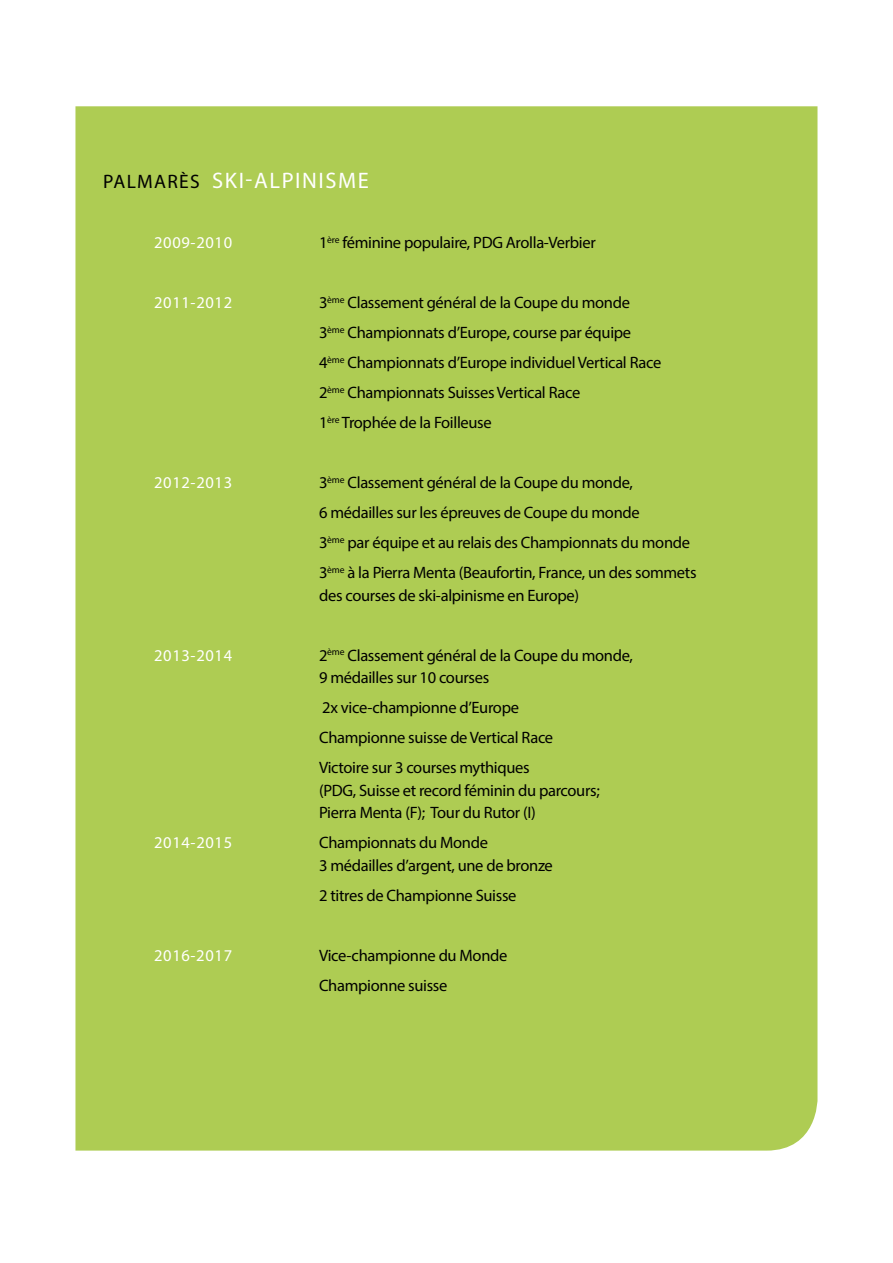
<style>
.page{position:relative;width:893px;height:1263px;background:#fff}
.page>*{position:absolute;margin:0;border:0;box-sizing:border-box;transform-origin:0 0}
.t1{font:22.5px "Myriad Pro";letter-spacing:.07em;color:#fff}
.t2{font:16.5px/30px "Myriad Pro";letter-spacing:-.02em;color:#000}
.t3{font:16.5px "Myriad Pro";letter-spacing:.04em;color:#fff}
.s1{font-size:19.5px;color:#000}
</style>
<div class="page">
<div style="left:75px;top:106px;width:742px;height:1044px;background:#aecc53"></div>
<h1 class="t1" style="left:103px;top:167px;width:267px"><span class="s1">PALMARÈS</span> SKI-ALPINISME</h1>
<p class="t3" style="left:154px;top:232px;width:80px">2009-2010</p>
<p class="t2" style="left:319px;top:227px;width:278px">1<sup>ère</sup> féminine populaire, PDG Arolla-Verbier</p>
<p class="t3" style="left:154px;top:292px;width:80px">2011-2012</p>
<p class="t2" style="left:319px;top:287px;width:344px">3<sup>ème</sup> Classement général de la Coupe du monde<br>3<sup>ème</sup> Championnats d’Europe, course par équipe<br>4<sup>ème</sup> Championnats d’Europe individuel Vertical Race 2<sup>ème</sup> Championnats Suisses Vertical Race<br>1<sup>ère</sup> Trophée de la Foilleuse</p>
<p class="t3" style="left:154px;top:472px;width:80px">2012-2013</p>
<p class="t2" style="left:319px;top:467px;width:379px">3<sup>ème</sup> Classement général de la Coupe du monde,<br>6 médailles sur les épreuves de Coupe du monde<br>3<sup>ème</sup> par équipe et au relais des Championnats du monde 3<sup>ème</sup> à la Pierra Menta (Beaufortin, France, un des sommets</p>
<p class="t2" style="left:319px;top:580px;width:262px">des courses de ski-alpinisme en Europe)</p>
<p class="t3" style="left:154px;top:645px;width:80px">2013-2014</p>
<p class="t2" style="left:319px;top:643px;width:315px;line-height:22.5px">2<sup>ème</sup> Classement général de la Coupe du monde,<br>9 médailles sur 10 courses</p>
<p class="t2" style="left:319px;top:692px;width:236px">2x vice-championne d’Europe<br>Championne suisse de Vertical Race<br>Victoire sur 3 courses mythiques</p>
<p class="t2" style="left:319px;top:778px;width:282px;line-height:22.5px">(PDG, Suisse et record féminin du parcours;<br>Pierra Menta (F); Tour du Rutor (I)</p>
<p class="t3" style="left:154px;top:832px;width:80px">2014-2015</p>
<p class="t2" style="left:319px;top:831px;width:235px;line-height:22.5px">Championnats du Monde<br>3 médailles d’argent, une de bronze</p>
<p class="t2" style="left:319px;top:880px;width:199px">2 titres de Championne Suisse</p>
<p class="t3" style="left:154px;top:945px;width:80px">2016-2017</p>
<p class="t2" style="left:319px;top:940px;width:190px">Vice-championne du Monde<br>Championne suisse</p>
</div>
